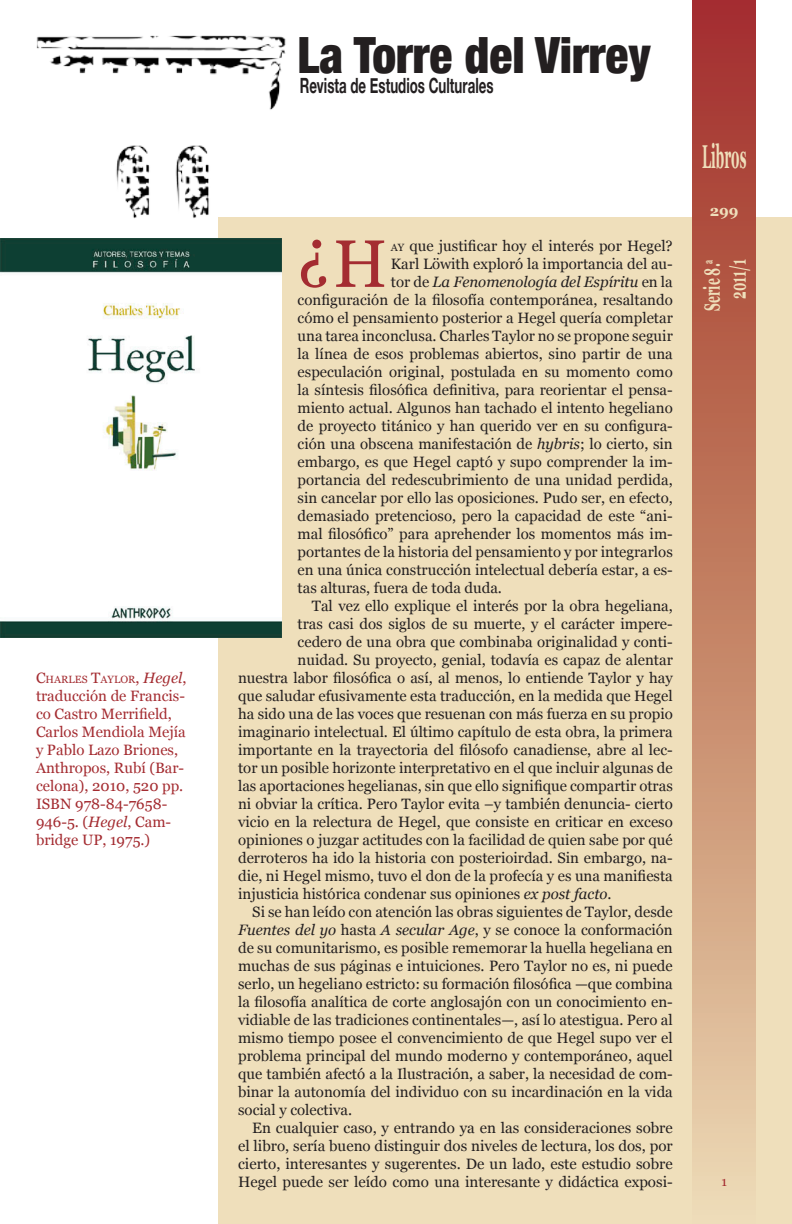
<style>
.page{position:relative;width:792px;height:1224px;background:#fff}
.page>*{position:absolute;margin:0;border:0;box-sizing:border-box;transform-origin:0 0}
.t1{font:66.9px "Georgia";color:#a42c31}
.t2{font:900 condensed 50px "Helvetica Neue";color:#231f20;scale:.95 1}
.t3{font:700 33px "Georgia";color:#efdfbb;scale:.4 1}
.t4{font:700 22px "Georgia";color:#efdfbb;scale:.55 1}
.t5{font:700 21px "Helvetica Neue";color:#231f20;scale:.63 1}
.t6{font:15px/18px "Georgia";color:#231f20;text-align:justify}
.t7{font:15px/18px "Georgia";color:#a42c31}
.t8{font:italic 15px "Georgia";color:#231f20}
.t9{font:700 15px "Georgia";color:#efdfbb}
.t10{font:10.5px "Georgia";color:#a42c31}
.s1{font-size:15px}
.s2{font-style:italic;font-size:15px}
.s3{font-style:italic}
.s4{font-size:10.5px}
.s5{font-style:normal}
</style>
<div class="page">
<div style="left:218px;top:217px;width:574px;height:1007px;background:#efdfbb"></div>
<div style="left:693px;top:0;width:63px;height:1224px;background:linear-gradient(to bottom,#a02d24,#ead9ae)"></div>
<img style="left:36px;top:35px;width:250px;height:184px">
<img style="left:0;top:238px;width:282px;height:400px">
<svg style="left:722px;top:1179px;width:5px;height:7px"></svg>
<p class="t10" style="left:36px;top:673px;width:152px"><span class="s1">C</span>harles <span class="s1">T</span>aylor<span class="s1">,</span> <span class="s2">Hegel</span><span class="s1">,</span></p>
<p class="t7" style="left:36px;top:687px;width:151px">traducción de Francis&shy;co Castro Merrifield,<br>Carlos Mendiola Mejía y Pablo Lazo Briones,<br>Anthropos, Rubí (Bar&shy;celona), 2010, 520 pp.<br>ISBN 978-84-7658-<br>946-5. (<span class="s3">Hegel</span>, Cam&shy;bridge UP, 1975.)</p>
<p class="t2" style="left:298px;top:25px;width:373px">La Torre del Virrey</p>
<p class="t5" style="left:300px;top:73px;width:309px">Revista de Estudios Culturales</p>
<p class="t1" style="left:298px;top:226px;width:91px">¿H</p>
<p class="t6" style="left:391px;top:237px;width:283px"><span class="s4">ay</span> que justificar hoy el interés por Hegel?</p>
<p class="t6" style="left:391px;top:255px;width:283px">Karl Löwith exploró la importancia del au-</p>
<p class="t8" style="left:391px;top:273px;width:283px"><span class="s5">tor de</span> La Fenomenología del Espíritu <span class="s5">en la</span></p>
<p class="t6" style="left:298px;top:291px;width:377px">configuración de la filosofía contemporánea, resaltando</p>
<p class="t6" style="left:298px;top:309px;width:377px">cómo el pensamiento posterior a Hegel quería completar</p>
<p class="t6" style="left:298px;top:327px;width:377px">una tarea inconclusa. Charles Taylor no se propone seguir</p>
<p class="t6" style="left:298px;top:345px;width:377px">la línea de esos problemas abiertos, sino partir de una</p>
<p class="t6" style="left:298px;top:363px;width:377px">especulación original, postulada en su momento como</p>
<p class="t6" style="left:298px;top:381px;width:377px">la síntesis filosófica definitiva, para reorientar el pensa-</p>
<p class="t6" style="left:298px;top:399px;width:377px">miento actual. Algunos han tachado el intento hegeliano</p>
<p class="t6" style="left:298px;top:417px;width:377px">de proyecto titánico y han querido ver en su configura-</p>
<p class="t6" style="left:298px;top:435px;width:377px">ción una obscena manifestación de <span class="s3">hybris</span>; lo cierto, sin</p>
<p class="t6" style="left:298px;top:453px;width:377px">embargo, es que Hegel captó y supo comprender la im-</p>
<p class="t6" style="left:298px;top:471px;width:377px">portancia del redescubrimiento de una unidad perdida,</p>
<p class="t6" style="left:298px;top:489px;width:377px">sin cancelar por ello las oposiciones. Pudo ser, en efecto,</p>
<p class="t6" style="left:298px;top:507px;width:377px">demasiado pretencioso, pero la capacidad de este “ani-</p>
<p class="t6" style="left:298px;top:525px;width:377px">mal filosófico” para aprehender los momentos más im-</p>
<p class="t6" style="left:298px;top:543px;width:377px">portantes de la historia del pensamiento y por integrarlos</p>
<p class="t6" style="left:298px;top:561px;width:377px">en una única construcción intelectual debería estar, a es-</p>
<p class="t6" style="left:298px;top:579px;width:206px">tas alturas, fuera de toda duda.</p>
<p class="t6" style="left:312px;top:597px;width:363px">Tal vez ello explique el interés por la obra hegeliana,</p>
<p class="t6" style="left:298px;top:615px;width:377px">tras casi dos siglos de su muerte, y el carácter impere-</p>
<p class="t6" style="left:298px;top:633px;width:377px">cedero de una obra que combinaba originalidad y conti-</p>
<p class="t6" style="left:298px;top:651px;width:377px">nuidad. Su proyecto, genial, todavía es capaz de alentar</p>
<p class="t6" style="left:238px;top:669px;width:436px">nuestra labor filosófica o así, al menos, lo entiende Taylor y hay</p>
<p class="t6" style="left:238px;top:687px;width:436px">que saludar efusivamente esta traducción, en la medida que Hegel</p>
<p class="t6" style="left:238px;top:705px;width:436px">ha sido una de las voces que resuenan con más fuerza en su propio</p>
<p class="t6" style="left:238px;top:723px;width:436px">imaginario intelectual. El último capítulo de esta obra, la primera</p>
<p class="t6" style="left:238px;top:741px;width:436px">importante en la trayectoria del filósofo canadiense, abre al lec-</p>
<p class="t6" style="left:238px;top:759px;width:436px">tor un posible horizonte interpretativo en el que incluir algunas de</p>
<p class="t6" style="left:238px;top:777px;width:436px">las aportaciones hegelianas, sin que ello signifique compartir otras</p>
<p class="t6" style="left:238px;top:795px;width:436px">ni obviar la crítica. Pero Taylor evita –y también denuncia- cierto</p>
<p class="t6" style="left:238px;top:813px;width:436px">vicio en la relectura de Hegel, que consiste en criticar en exceso</p>
<p class="t6" style="left:238px;top:831px;width:436px">opiniones o juzgar actitudes con la facilidad de quien sabe por qué</p>
<p class="t6" style="left:238px;top:849px;width:436px">derroteros ha ido la historia con posterioirdad. Sin embargo, na-</p>
<p class="t6" style="left:238px;top:867px;width:436px">die, ni Hegel mismo, tuvo el don de la profecía y es una manifiesta</p>
<p class="t6" style="left:238px;top:885px;width:375px">injusticia histórica condenar sus opiniones <span class="s3">ex post facto</span>.</p>
<p class="t6" style="left:238px;top:903px;width:436px;text-indent:14px">Si se han leído con atención las obras siguientes de Taylor, desde <span class="s3">Fuentes del yo</span> hasta <span class="s3">A secular Age</span>, y se conoce la conformación de su comunitarismo, es posible rememorar la huella hegeliana en muchas de sus páginas e intuiciones. Pero Taylor no es, ni puede serlo, un hegeliano estricto: su formación filosófica —que combina la filosofía analítica de corte anglosajón con un conocimiento en&shy;vidiable de las tradiciones continentales—, así lo atestigua. Pero al mismo tiempo posee el convencimiento de que Hegel supo ver el problema principal del mundo moderno y contemporáneo, aquel que también afectó a la Ilustración, a saber, la necesidad de com&shy;binar la autonomía del individuo con su incardinación en la vida social y colectiva.</p>
<p class="t6" style="left:238px;top:1119px;width:436px;text-indent:14px">En cualquier caso, y entrando ya en las consideraciones sobre el libro, sería bueno distinguir dos niveles de lectura, los dos, por cierto, interesantes y sugerentes. De un lado, este estudio sobre Hegel puede ser leído como una interesante y didáctica exposi-</p>
<p class="t3" style="left:702px;top:138px;width:112px">Libros</p>
<p class="t9" style="left:710px;top:202px;width:30px">299</p>
<p class="t4" style="left:700px;top:311px;width:95px;rotate:-90deg">Serie 8.<sup>a</sup></p>
<p class="t4" style="left:726px;top:299px;width:73px;rotate:-90deg">2011/1</p>
</div>
